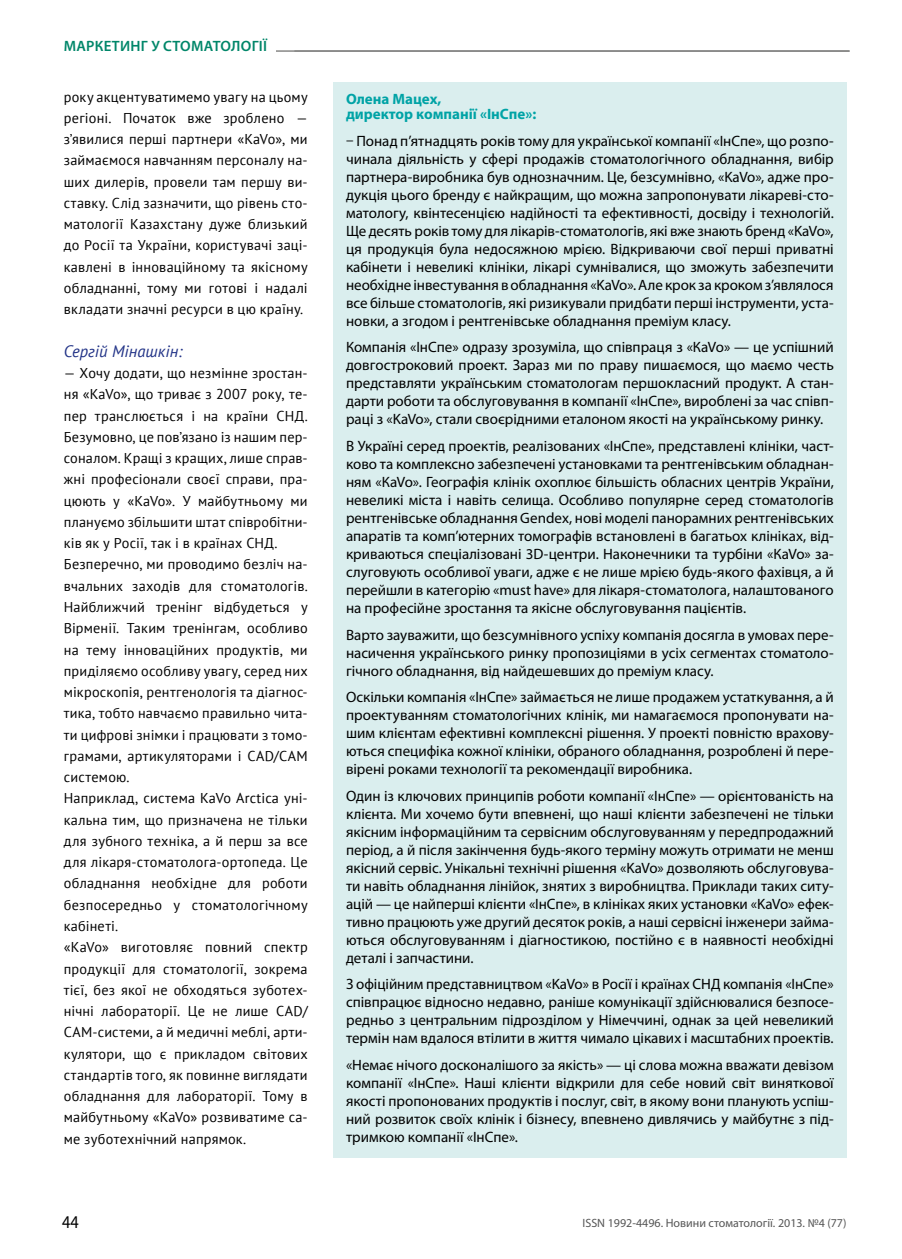
<style>
.page{position:relative;width:902px;height:1259px;background:#fff}
.page>*{position:absolute;margin:0;border:0;box-sizing:border-box;transform-origin:0 0}
.t1{font:18px "Myriad Pro";color:#000;scale:.9 1}
.t2{font:italic 16.5px "PT Sans";color:#223387}
.t3{font:15px/18px "Myriad Pro";color:#000;text-align:justify}
.t4{font:700 15px/15px "Myriad Pro";color:#00a3a6}
.t5{font:600 15px "Myriad Pro";letter-spacing:.02em;color:#008669}
.t6{font:14.25px/21.3px "PT Sans";letter-spacing:.015em;color:#000;text-align:justify}
.t7{font:12px "Myriad Pro";color:#565656}
.s1{font-stretch:condensed}
</style>
<div class="page">
<hr style="left:260px;top:50px;width:589px;height:2px;background:#878786">
<div style="left:64px;top:40px;width:212px;height:20px;background:#fff"></div>
<div style="left:333px;top:82px;width:513px;height:1075px;background:#daeeee"></div>
<p class="t5" style="left:64px;top:38px;width:205px">МАРКЕтинг у стоматології</p>
<p class="t6" style="left:64px;top:86px;width:245px">року акцентуватимемо увагу на цьому регіоні. Початок вже зроблено — з’явилися перші партнери «KaVo», ми займаємося навчанням персоналу на&shy;ших дилерів, провели там першу ви&shy;ставку. Слід зазначити, що рівень сто&shy;матології Казахстану дуже близький до Росії та України, користувачі заці&shy;кавлені в інноваційному та якісному обладнанні, тому ми готові і надалі вкладати значні ресурси в цю країну.</p>
<p class="t2" style="left:64px;top:340px;width:120px">Сергій Мінашкін:</p>
<p class="t6" style="left:64px;top:362px;width:245px;text-align:left">— Хочу додати, що незмінне зростан&shy;ня «KaVo», що триває з 2007 року, те&shy;пер транслюється і на країни СНД.<br>Безумовно, це пов’язано із нашим пер&shy;соналом. Кращі з кращих, лише справ&shy;жні професіонали своєї справи, пра&shy;цюють у «KaVo». У майбутньому ми плануємо збільшити штат співробітни&shy;ків як у Росії, так і в країнах СНД.<br>Безперечно, ми проводимо безліч на&shy;вчальних заходів для стоматологів.<br>Найближчий тренінг відбудеться у Вірменії. Таким тренінгам, особливо на тему інноваційних продуктів, ми приділяємо особливу увагу, серед них мікроскопія, рентгенологія та діагнос&shy;тика, тобто навчаємо правильно чита&shy;ти цифрові знімки і працювати з томо&shy;грамами, артикуляторами і CAD/CAM системою.<br>Наприклад, система KaVo Arctica уні&shy;кальна тим, що призначена не тільки для зубного техніка, а й перш за все для лікаря-стоматолога-ортопеда. Це обладнання необхідне для роботи безпосередньо у стоматологічному кабінеті.<br>«KaVo» виготовляє повний спектр продукції для стоматології, зокрема тієї, без якої не обходяться зуботех&shy;нічні лабораторії. Це не лише CAD/ CAM-системи, а й медичні меблі, арти&shy;кулятори, що є прикладом світових стандартів того, як повинне виглядати обладнання для лабораторії. Тому в майбутньому «KaVo» розвиватиме са&shy;ме зуботехнічний напрямок.</p>
<p class="t4" style="left:346px;top:91px;width:192px">Олена Мацех,<br>директор компанії «ІнСпе»:</p>
<p class="t3" style="left:346px;top:132px;width:489px"><span class="s1">–</span> Понад п’ятнадцять років тому для української компанії «ІнСпе», що розпо&shy;чинала діяльність у сфері продажів стоматологічного обладнання, вибір партнера-виробника був однозначним. Це, безсумнівно, «KaVo», адже про&shy;дукція цього бренду є найкращим, що можна запропонувати лікареві-сто&shy;матологу, квінтесенцією надійності та ефективності, досвіду і технологій.<br>Ще десять років тому для лікарів-стоматологів, які вже знають бренд «KaVo», ця продукція була недосяжною мрією. Відкриваючи свої перші приватні кабінети і невеликі клініки, лікарі сумнівалися, що зможуть забезпечити необхідне інвестування в обладнання «KaVo». Але крок за кроком з’являлося все більше стоматологів, які ризикували придбати перші інструменти, уста&shy;новки, а згодом і рентгенівське обладнання преміум класу.</p>
<p class="t3" style="left:346px;top:338px;width:489px">Компанія «ІнСпе» одразу зрозуміла, що співпраця з «КаVo» — це успішний довгостроковий проект. Зараз ми по праву пишаємося, що маємо честь представляти українським стоматологам першокласний продукт. А стан&shy;дарти роботи та обслуговування в компанії «ІнСпе», вироблені за час співп&shy;раці з «KaVo», стали своєрідними еталоном якості на українському ринку.</p>
<p class="t3" style="left:346px;top:437px;width:489px">В Україні серед проектів, реалізованих «ІнСпе», представлені клініки, част&shy;ково та комплексно забезпечені установками та рентгенівським обладнан&shy;ням «КаVo». Географія клінік охоплює більшість обласних центрів України, невеликі міста і навіть селища. Особливо популярне серед стоматологів рентгенівське обладнання Gendex, нові моделі панорамних рентгенівських апаратів та комп’ютерних томографів встановлені в багатьох клініках, від&shy;криваються спеціалізовані 3D-центри. Наконечники та турбіни «КаVo» за&shy;слуговують особливої уваги, адже є не лише мрією будь-якого фахівця, а й перейшли в категорію «must have» для лікаря-стоматолога, налаштованого на професійне зростання та якісне обслуговування пацієнтів.</p>
<p class="t3" style="left:346px;top:625px;width:489px">Варто зауважити, що безсумнівного успіху компанія досягла в умовах пере&shy;насичення українського ринку пропозиціями в усіх сегментах стоматоло&shy;гічного обладнання, від найдешевших до преміум класу.</p>
<p class="t3" style="left:346px;top:688px;width:489px">Оскільки компанія «ІнСпе» займається не лише продажем устаткування, а й проектуванням стоматологічних клінік, ми намагаємося пропонувати на&shy;шим клієнтам ефективні комплексні рішення. У проекті повністю врахову&shy;ються специфіка кожної клініки, обраного обладнання, розроблені й пере&shy;вірені роками технології та рекомендації виробника.</p>
<p class="t3" style="left:346px;top:786px;width:489px">Один із ключових принципів роботи компанії «ІнСпе» — орієнтованість на клієнта. Ми хочемо бути впевнені, що наші клієнти забезпечені не тільки якісним інформаційним та сервісним обслуговуванням у передпродажний період, а й після закінчення будь-якого терміну можуть отримати не менш якісний сервіс. Унікальні технічні рішення «KaVo» дозволяють обслуговува&shy;ти навіть обладнання лінійок, знятих з виробництва. Приклади таких ситу&shy;ацій — це найперші клієнти «ІнСпе», в клініках яких установки «KaVo» ефек&shy;тивно працюють уже другий десяток років, а наші сервісні інженери займа&shy;ються обслуговуванням і діагностикою, постійно є в наявності необхідні деталі і запчастини.</p>
<p class="t3" style="left:346px;top:975px;width:489px">З офіційним представництвом «KaVo» в Росії і країнах СНД компанія «ІнСпе» співпрацює відносно недавно, раніше комунікації здійснювалися безпосе&shy;редньо з центральним підрозділом у Німеччині, однак за цей невеликий термін нам вдалося втілити в життя чимало цікавих і масштабних проектів.</p>
<p class="t3" style="left:346px;top:1055px;width:489px">«Немає нічого досконалішого за якість» — ці слова можна вважати девізом компанії «ІнСпе». Наші клієнти відкрили для себе новий світ виняткової якості пропонованих продуктів і послуг, світ, в якому вони планують успіш&shy;ний розвиток своїх клінік і бізнесу, впевнено дивлячись у майбутнє з під&shy;тримкою компанії «ІнСпе».</p>
<p class="t1" style="left:62px;top:1211px;width:20px">44</p>
<p class="t7" style="left:582px;top:1215px;width:265px">ISSN 1992-4496. Новини стоматології. 2013. №4 (77)</p>
</div>
